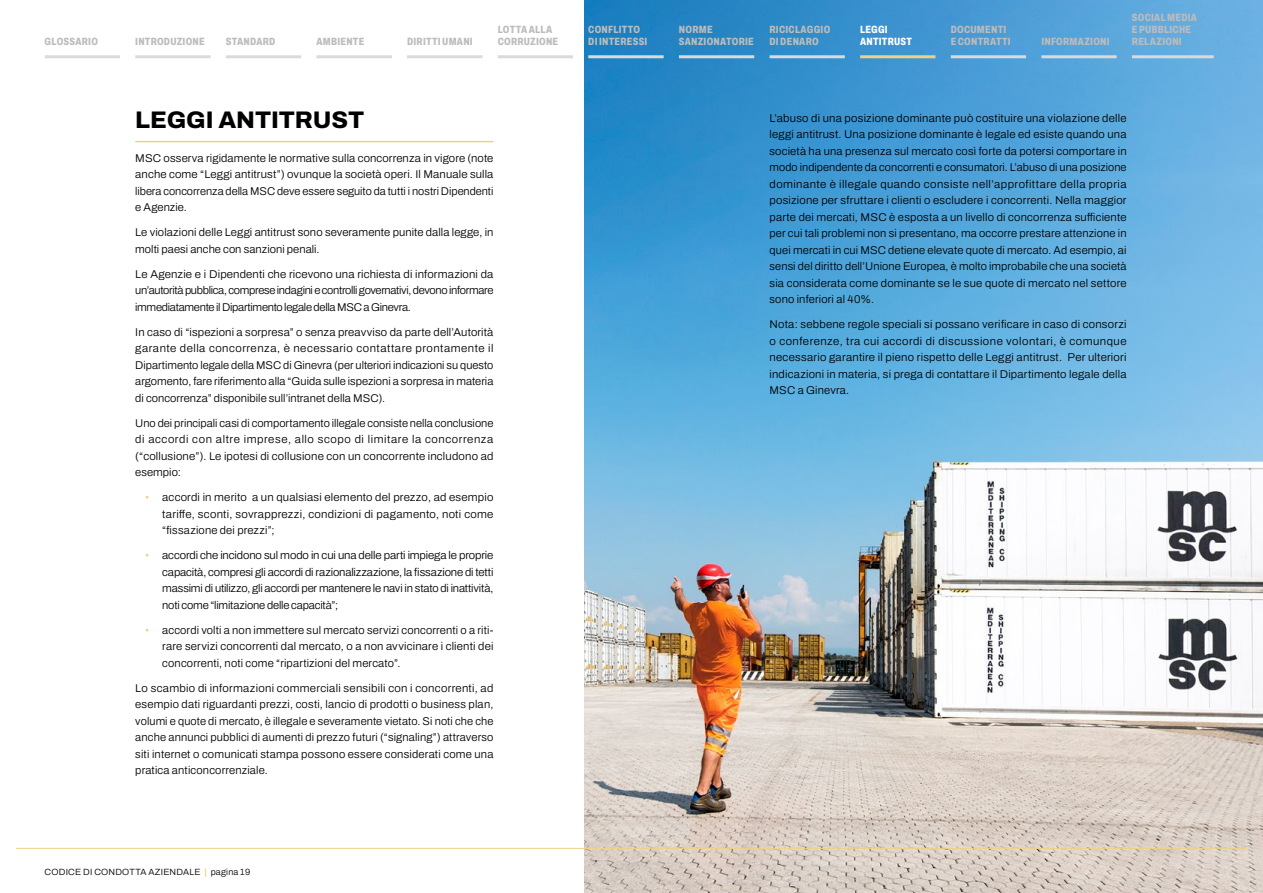
<style>
.page{position:relative;width:1263px;height:893px;background:#fff}
.page>*{position:absolute;margin:0;border:0;box-sizing:border-box;transform-origin:0 0}
.t1{font:800 24px "Archivo";letter-spacing:-.005em;color:#000}
.t2{font:300 11.25px/16.5px "Archivo";letter-spacing:.01em;color:#000;text-align:justify}
.t3{font:800 10.5px/12px "Archivo Condensed";letter-spacing:.025em;color:#bcbcbc}
.t4{font:800 10.5px/12px "Archivo Condensed";letter-spacing:.02em;color:#fff}
.t5{font:300 9px "Archivo";letter-spacing:.025em;color:#000}
.s1{color:#edd284}
.s2{font-weight:800;color:#edd284}
</style>
<div class="page">
<img style="left:584px;top:0;width:679px;height:893px">
<hr style="left:135px;top:141px;width:358px;height:1px;background:#edd284">
<hr style="left:16px;top:848px;width:1231px;height:1px;background:#edd284">
<hr style="left:45px;top:55px;width:75px;height:3px;background:#dadada">
<hr style="left:135px;top:55px;width:76px;height:3px;background:#dadada">
<hr style="left:226px;top:55px;width:75px;height:3px;background:#dadada">
<hr style="left:316px;top:55px;width:76px;height:3px;background:#dadada">
<hr style="left:407px;top:55px;width:75px;height:3px;background:#dadada">
<hr style="left:498px;top:55px;width:75px;height:3px;background:#dadada">
<hr style="left:588px;top:55px;width:76px;height:3px;background:#dadada">
<hr style="left:679px;top:55px;width:75px;height:3px;background:#dadada">
<hr style="left:769px;top:55px;width:76px;height:3px;background:#dadada">
<hr style="left:951px;top:55px;width:75px;height:3px;background:#dadada">
<hr style="left:1041px;top:55px;width:76px;height:3px;background:#dadada">
<hr style="left:1132px;top:55px;width:82px;height:3px;background:#dadada">
<hr style="left:860px;top:55px;width:75px;height:3px;background:#edd284">
<p class="t3" style="left:45px;top:35px;width:55px">GLOSSARIO</p>
<p class="t3" style="left:135px;top:35px;width:71px">INTRODUZIONE</p>
<p class="t3" style="left:226px;top:35px;width:51px">STANDARD</p>
<p class="t3" style="left:316px;top:35px;width:49px">AMBIENTE</p>
<p class="t3" style="left:407px;top:35px;width:67px">DIRITTI UMANI</p>
<p class="t3" style="left:498px;top:23px;width:62px">LOTTA ALLA<br>CORRUZIONE</p>
<p class="t3" style="left:588px;top:23px;width:61px">CONFLITTO<br>DI INTERESSI</p>
<p class="t3" style="left:679px;top:23px;width:77px">NORME<br>SANZIONATORIE</p>
<p class="t3" style="left:769px;top:23px;width:62px">RICICLAGGIO<br>DI DENARO</p>
<p class="t3" style="left:951px;top:23px;width:61px">DOCUMENTI<br>E CONTRATTI</p>
<p class="t4" style="left:860px;top:23px;width:53px">LEGGI<br>ANTITRUST</p>
<p class="t3" style="left:1041px;top:35px;width:70px">INFORMAZIONI</p>
<p class="t3" style="left:1132px;top:11px;width:67px">SOCIAL MEDIA<br>E PUBBLICHE<br>RELAZIONI</p>
<h1 class="t1" style="left:135px;top:102px;width:231px">LEGGI ANTITRUST</h1>
<p class="t2" style="left:135px;top:150px;width:360px">MSC osserva rigidamente le normative sulla concorrenza in vigore (note anche come “Leggi antitrust”) ovunque la società operi. Il Manuale sulla libera concorrenza della MSC deve essere seguito da tutti i nostri Dipendenti e Agenzie.</p>
<p class="t2" style="left:135px;top:224px;width:360px">Le violazioni delle Leggi antitrust sono severamente punite dalla legge, in molti paesi anche con sanzioni penali.</p>
<p class="t2" style="left:135px;top:266px;width:360px">Le Agenzie e i Dipendenti che ricevono una richiesta di informazioni da un’autorità pubblica, comprese indagini e controlli governativi, devono informare immediatamente il Dipartimento legale della MSC a Ginevra.</p>
<p class="t2" style="left:135px;top:324px;width:360px">In caso di “ispezioni a sorpresa” o senza preavviso da parte dell’Autorità garante della concorrenza, è necessario contattare prontamente il Dipartimento legale della MSC di Ginevra (per ulteriori indicazioni su questo argomento, fare riferimento alla “Guida sulle ispezioni a sorpresa in materia di concorrenza” disponibile sull’intranet della MSC).</p>
<p class="t2" style="left:135px;top:415px;width:360px">Uno dei principali casi di comportamento illegale consiste nella conclusione di accordi con altre imprese, allo scopo di limitare la concorrenza (“collusione”). Le ipotesi di collusione con un concorrente includono ad esempio:</p>
<p class="t2" style="left:162px;top:489px;width:333px;text-indent:-17px"><span class="s1">•</span> accordi in merito a un qualsiasi elemento del prezzo, ad esempio tariffe, sconti, sovrapprezzi, condizioni di pagamento, noti come “fissazione dei prezzi”;</p>
<p class="t2" style="left:162px;top:547px;width:333px;text-indent:-17px"><span class="s1">•</span> accordi che incidono sul modo in cui una delle parti impiega le proprie capacità, compresi gli accordi di razionalizzazione, la fissazione di tetti massimi di utilizzo, gli accordi per mantenere le navi in stato di inattività, noti come “limitazione delle capacità”;</p>
<p class="t2" style="left:162px;top:622px;width:333px;text-indent:-17px"><span class="s1">•</span> accordi volti a non immettere sul mercato servizi concorrenti o a riti&shy;rare servizi concorrenti dal mercato, o a non avvicinare i clienti dei concorrenti, noti come “ripartizioni del mercato”.</p>
<p class="t2" style="left:135px;top:680px;width:360px">Lo scambio di informazioni commerciali sensibili con i concorrenti, ad esempio dati riguardanti prezzi, costi, lancio di prodotti o business plan, volumi e quote di mercato, è illegale e severamente vietato. Si noti che che anche annunci pubblici di aumenti di prezzo futuri (“signaling”) attraverso siti internet o comunicati stampa possono essere considerati come una pratica anticoncorrenziale.</p>
<p class="t5" style="left:45px;top:865px;width:207px">CODICE DI CONDOTTA AZIENDALE <span class="s2">|</span> pagina 19</p>
<p class="t2" style="left:769px;top:109px;width:359px">L’abuso di una posizione dominante può costituire una violazione delle leggi antitrust. Una posizione dominante è legale ed esiste quando una società ha una presenza sul mercato così forte da potersi comportare in modo indipendente da concorrenti e consumatori. L’abuso di una posizione dominante è illegale quando consiste nell’approfittare della propria posizione per sfruttare i clienti o escludere i concorrenti. Nella maggior parte dei mercati, MSC è esposta a un livello di concorrenza sufficiente per cui tali problemi non si presentano, ma occorre prestare attenzione in quei mercati in cui MSC detiene elevate quote di mercato. Ad esempio, ai sensi del diritto dell’Unione Europea, è molto improbabile che una società sia considerata come dominante se le sue quote di mercato nel settore sono inferiori al 40%.</p>
<p class="t2" style="left:769px;top:316px;width:359px">Nota: sebbene regole speciali si possano verificare in caso di consorzi o conferenze, tra cui accordi di discussione volontari, è comunque necessario garantire il pieno rispetto delle Leggi antitrust. Per ulteriori indicazioni in materia, si prega di contattare il Dipartimento legale della MSC a Ginevra.</p>
</div>
